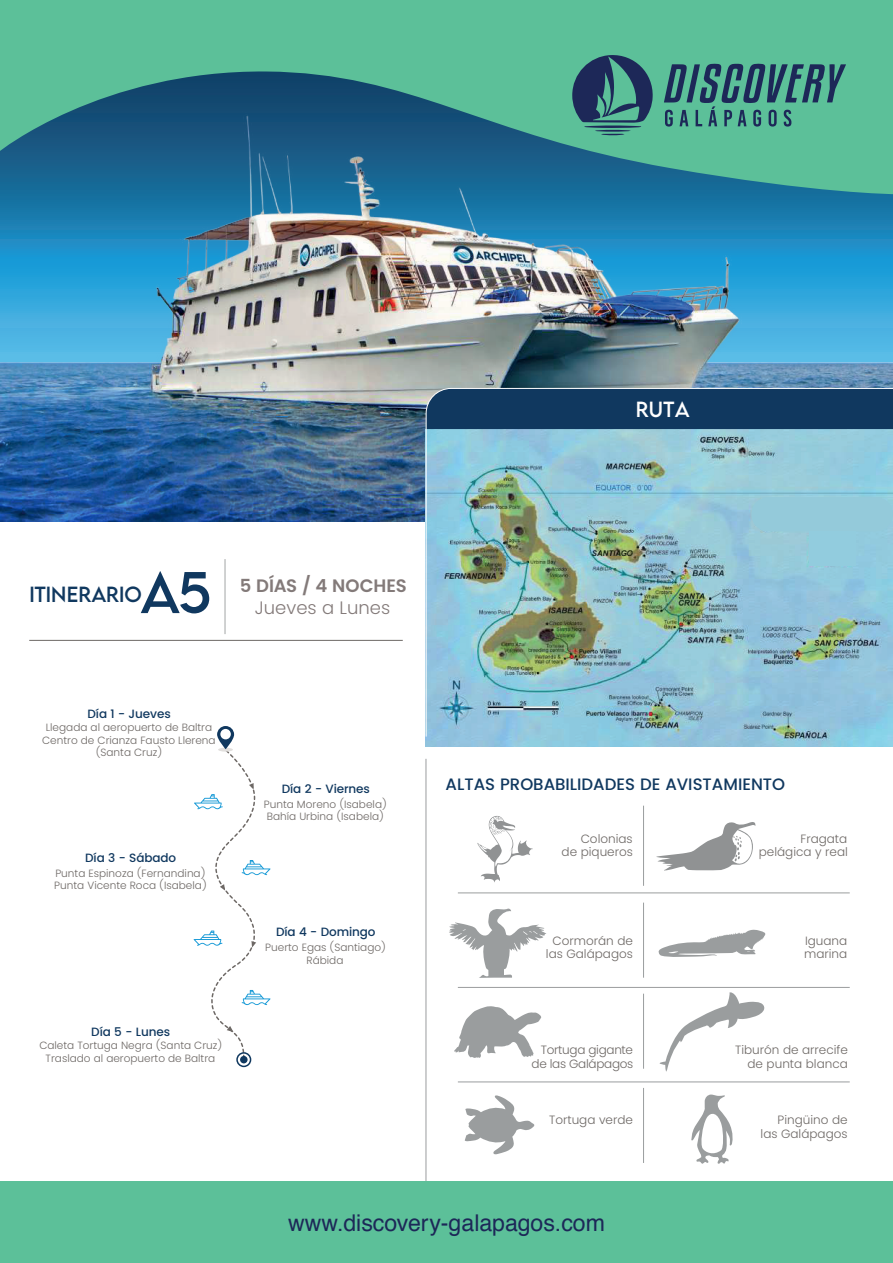
<style>
.page{position:relative;width:893px;height:1263px;background:#fff}
.page>*{position:absolute;margin:0;border:0;box-sizing:border-box;transform-origin:0 0}
.t1{font:52.05px "LEMONMILK";color:#10385f}
.t2{font:23.1px "Helvetica";color:#1d2858}
.t3{font:19.5px "LEMONMILK";color:#10385f}
.t4{font:19.5px "LEMONMILK";color:#fff}
.t5{font:600 18px "Poppins";letter-spacing:-.005em;color:#837a79}
.t6{font:300 18px "Poppins";color:#837a79}
.t7{font:500 16.5px "Poppins";color:#10385f}
.t8{font:300 12px/13.5px "Poppins";color:#6d6865;text-align:right}
.t9{font:500 12px "Poppins";letter-spacing:-.01em;color:#10385f}
.t10{font:300 12px/13.5px "Poppins";letter-spacing:-.025em;color:#6d6865;text-align:right}
.t11{font:300 10.5px/12.6px "Poppins";color:#6d6865;text-align:center}
</style>
<div class="page">
<svg style="left:0;top:194px;width:893px;height:134px;background:#2494ca"></svg>
<div style="left:0;top:328px;width:893px;height:193px;background:#51b8e5"></div>
<img style="left:0;top:440px;width:425px;height:81px">
<svg style="left:0;top:363px;width:893px;height:77px;background:#4e84b5"></svg>
<img style="left:73px;top:194px;width:668px;height:261px">
<img style="left:426px;top:737px;width:467px;height:10px">
<img style="left:425px;top:388px;width:468px;height:349px">
<div style="left:236px;top:1052px;width:15px;height:15px;border:2px solid #10385f;border-radius:50%"></div>
<svg style="left:194px;top:726px;width:76px;height:336px"></svg>
<hr style="left:225px;top:559px;width:1px;height:75px;background:#a2a5a5">
<hr style="left:29px;top:640px;width:374px;height:1px;background:#6d6865">
<hr style="left:458px;top:893px;width:392px;height:1px;background:#9a9d9e">
<hr style="left:643px;top:806px;width:1px;height:80px;background:#9a9d9e">
<hr style="left:643px;top:903px;width:1px;height:75px;background:#9a9d9e">
<hr style="left:643px;top:1088px;width:1px;height:75px;background:#9a9d9e">
<hr style="left:643px;top:994px;width:1px;height:75px;background:#9a9d9e">
<hr style="left:458px;top:987px;width:392px;height:1px;background:#9a9d9e">
<hr style="left:458px;top:1082px;width:392px;height:1px;background:#9a9d9e">
<svg style="left:691px;top:1094px;width:42px;height:70px"></svg>
<svg style="left:658px;top:930px;width:108px;height:27px"></svg>
<svg style="left:659px;top:992px;width:106px;height:80px"></svg>
<svg style="left:454px;top:1006px;width:87px;height:52px"></svg>
<svg style="left:449px;top:908px;width:97px;height:70px"></svg>
<svg style="left:477px;top:816px;width:56px;height:66px"></svg>
<svg style="left:656px;top:822px;width:100px;height:49px"></svg>
<svg style="left:465px;top:1095px;width:70px;height:59px"></svg>
<hr style="left:426px;top:759px;width:1px;height:454px;background:#9a9d9e">
<div style="left:0;top:1181px;width:893px;height:82px;background:#5cc099"></div>
<svg style="left:0;top:0;width:893px;height:194px;background:#419891"></svg>
<svg style="left:572px;top:54px;width:81px;height:82px;background:#3c7378"></svg>
<svg style="left:664px;top:64px;width:182px;height:63px;background:#458a81"></svg>
<div style="left:751px;top:497px;width:142px;height:34px;background:#94cada;border-radius:17px"></div>
<div style="left:809px;top:531px;width:46px;height:35px;background:#92ccde"></div>
<h3 class="t4" style="left:636px;top:397px;width:55px">RUTA</h3>
<h1 class="t1" style="left:140px;top:559px;width:73px">A5</h1>
<h3 class="t3" style="left:29px;top:582px;width:114px">ITINERARIO</h3>
<h3 class="t5" style="left:240px;top:575px;width:168px">5 DÍAS / 4 NOCHES</h3>
<h3 class="t6" style="left:255px;top:597px;width:137px">Jueves a Lunes</h3>
<p class="t9" style="left:88px;top:706px;width:85px">Día 1 - Jueves</p>
<p class="t11" style="left:42px;top:721px;width:175px">Llegada al aeropuerto de Baltra<br>Centro de Crianza Fausto Llerena (Santa Cruz)</p>
<p class="t9" style="left:85px;top:850px;width:92px">Día 3 - Sábado</p>
<p class="t11" style="left:54px;top:867px;width:154px;text-align:left">Punta Espinoza (Fernandina)<br>Punta Vicente Roca (Isabela)</p>
<p class="t9" style="left:91px;top:1024px;width:80px">Día 5 - Lunes</p>
<p class="t11" style="left:39px;top:1039px;width:184px">Caleta Tortuga Negra (Santa Cruz)<br>Traslado al aeropuerto de Baltra</p>
<p class="t9" style="left:282px;top:782px;width:90px">Día 2 - Viernes</p>
<p class="t11" style="left:264px;top:798px;width:125px;text-align:left">Punta Moreno (Isabela)<br>Bahía Urbina (Isabela)</p>
<p class="t9" style="left:276px;top:925px;width:101px">Día 4 - Domingo</p>
<p class="t11" style="left:265px;top:941px;width:122px">Puerto Egas (Santiago)<br>Rábida</p>
<h3 class="t7" style="left:446px;top:774px;width:341px">ALTAS PROBABILIDADES DE AVISTAMIENTO</h3>
<p class="t8" style="left:562px;top:832px;width:73px">Colonias<br>de piqueros</p>
<p class="t8" style="left:759px;top:832px;width:90px">Fragata pelágica y real</p>
<p class="t8" style="left:546px;top:934px;width:88px;text-align:center">Cormorán de las Galápagos</p>
<p class="t8" style="left:804px;top:934px;width:45px;text-align:left">Iguana marina</p>
<p class="t10" style="left:532px;top:1043px;width:103px">Tortuga gigante de las Galápagos</p>
<p class="t8" style="left:735px;top:1043px;width:114px">Tiburón de arrecife de punta blanca</p>
<p class="t8" style="left:549px;top:1113px;width:85px">Tortuga verde</p>
<p class="t8" style="left:761px;top:1113px;width:88px">Pingüino de las Galápagos</p>
<h2 class="t2" style="left:288px;top:1205px;width:318px">www.discovery-galapagos.com</h2>
</div>
